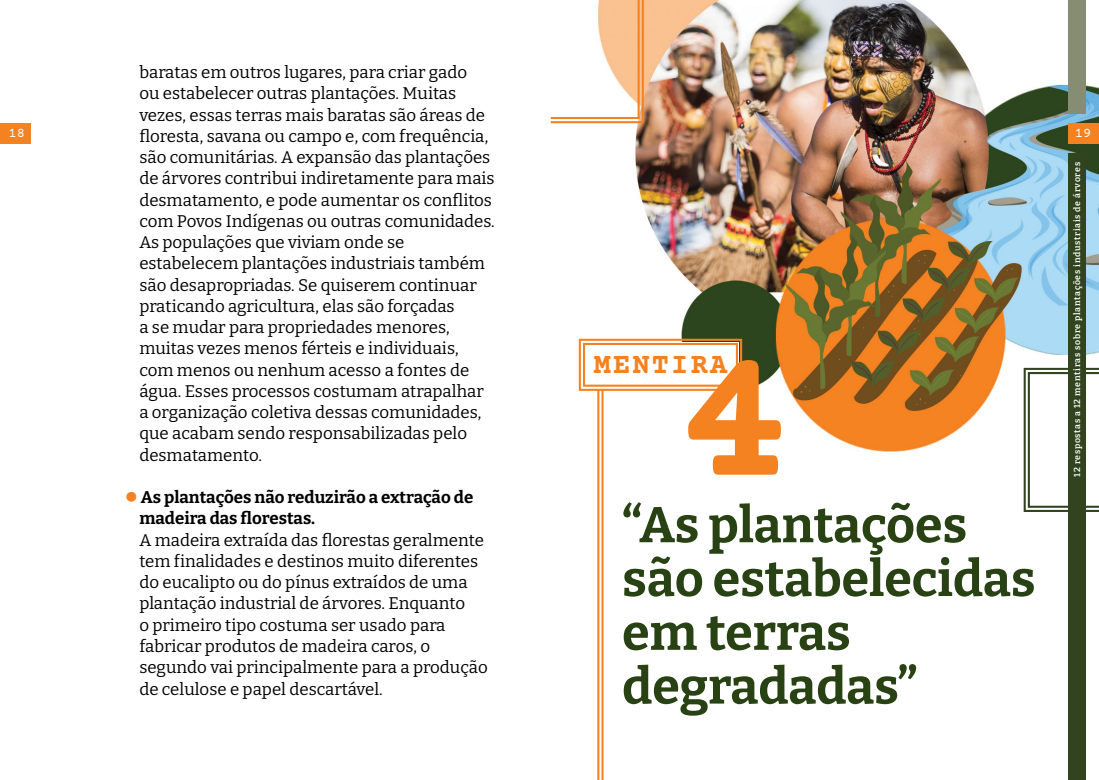
<style>
.page{position:relative;width:1099px;height:780px;background:#fff}
.page>*{position:absolute;margin:0;border:0;box-sizing:border-box;transform-origin:0 0}
.t1{font:700 194.12px "Courier Prime";color:#f58220}
.t2{font:700 50px/53.8px "Bitter";color:#284213}
.t3{font:700 28.75px "Courier Prime";letter-spacing:.075em;color:#f58220}
.t4{font:16.88px/21.2px "Bitter";color:#000}
.t5{font:700 16.88px/21.2px "Bitter";color:#000}
.t6{font:13.75px "Courier Prime";color:#fff}
.t7{font:600 8.75px "Bitter";letter-spacing:.08em;color:#fff}
.s1{color:#f58220}
</style>
<div class="page">
<div style="left:0;top:123px;width:31px;height:20px;background:#f58220"></div>
<img style="left:599px;top:0;width:499px;height:780px">
<hr style="left:601px;top:390px;width:2px;height:390px;background:#f58220">
<hr style="left:597px;top:390px;width:2px;height:390px;background:#f58220">
<svg style="left:1022px;top:367px;width:76px;height:146px"></svg>
<svg style="left:550px;top:0;width:95px;height:124px"></svg>
<div style="left:1068px;top:0;width:17px;height:113px;background:#878d73"></div>
<div style="left:1068px;top:123px;width:30px;height:20px;background:#f58220"></div>
<div style="left:1068px;top:153px;width:17px;height:627px;background:#31441f"></div>
<svg style="left:578px;top:338px;width:165px;height:54px"></svg>
<div style="left:583px;top:343px;width:155px;height:43px;border:2px solid #f58220"></div>
<p class="t6" style="left:9px;top:125px;width:18px">18</p>
<p class="t4" style="left:139px;top:61px;width:357px">baratas em outros lugares, para criar gado<br>ou estabelecer outras plantações. Muitas vezes, essas terras mais baratas são áreas de floresta, savana ou campo e, com frequência, são comunitárias. A expansão das plantações de árvores contribui indiretamente para mais desmatamento, e pode aumentar os conflitos com Povos Indígenas ou outras comunidades.<br>As populações que viviam onde se estabelecem plantações industriais também são desapropriadas. Se quiserem continuar praticando agricultura, elas são forçadas<br>a se mudar para propriedades menores, muitas vezes menos férteis e individuais, com menos ou nenhum acesso a fontes de água. Esses processos costumam atrapalhar a organização coletiva dessas comunidades, que acabam sendo responsabilizadas pelo desmatamento.</p>
<p class="t5" style="left:139px;top:486px;width:335px;text-indent:-14px"><span class="s1">●</span> As plantações não reduzirão a extração de madeira das florestas.</p>
<p class="t4" style="left:139px;top:528px;width:350px">A madeira extraída das florestas geralmente tem finalidades e destinos muito diferentes do eucalipto ou do pínus extraídos de uma plantação industrial de árvores. Enquanto<br>o primeiro tipo costuma ser usado para fabricar produtos de madeira caros, o segundo vai principalmente para a produção de celulose e papel descartável.</p>
<h3 class="t3" style="left:593px;top:348px;width:135px">MENTIRA</h3>
<h1 class="t1" style="left:676px;top:301px;width:118px">4</h1>
<h2 class="t2" style="left:622px;top:496px;width:415px">“As plantações são estabelecidas em terras degradadas”</h2>
<p class="t6" style="left:1074px;top:125px;width:18px">19</p>
<p class="t7" style="left:1071px;top:476px;width:316px;rotate:-90deg">12 respostas a 12 mentiras sobre plantações industriais de árvores</p>
</div>
